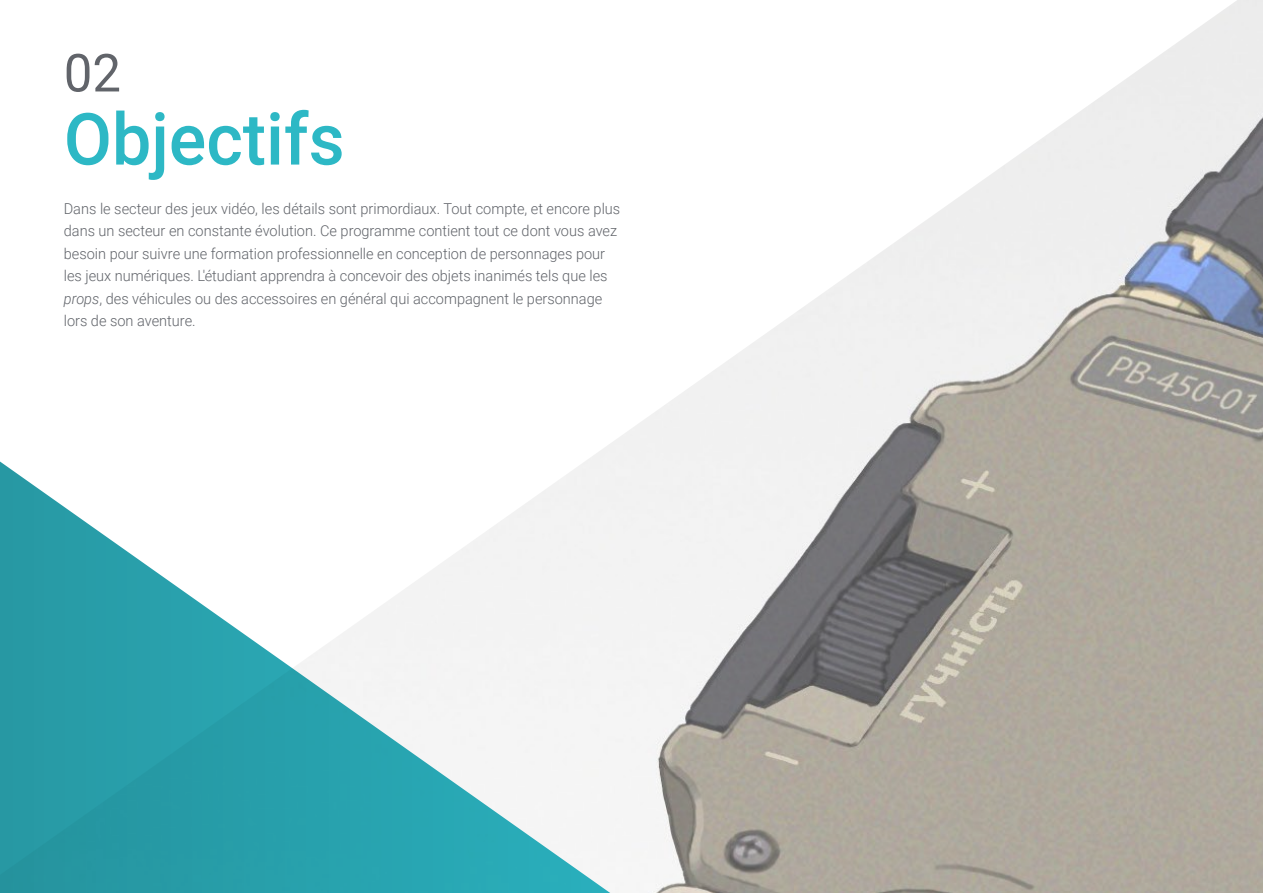
<style>
.page{position:relative;width:1263px;height:893px;background:#fff}
.page>*{position:absolute;margin:0;border:0;box-sizing:border-box;transform-origin:0 0}
.t1{font:500 72px "Roboto";color:#2db8c5}
.t2{font:52.5px "Roboto";color:#61646a}
.t3{font:300 15px/22.5px "Roboto";color:#61646a}
.s1{font-style:italic}
</style>
<div class="page">
<img style="left:608px;top:0;width:655px;height:893px">
<svg style="left:0;top:446px;width:640px;height:447px"></svg>
<h2 class="t2" style="left:64px;top:36px;width:59px">02</h2>
<h1 class="t1" style="left:64px;top:89px;width:282px">Objectifs</h1>
<p class="t3" style="left:64px;top:197px;width:558px">Dans le secteur des jeux vidéo, les détails sont primordiaux. Tout compte, et encore plus dans un secteur en constante évolution. Ce programme contient tout ce dont vous avez besoin pour suivre une formation professionnelle en conception de personnages pour les jeux numériques. L'étudiant apprendra à concevoir des objets inanimés tels que les <span class="s1">props</span>, des véhicules ou des accessoires en général qui accompagnent le personnage lors de son aventure.</p>
</div>
